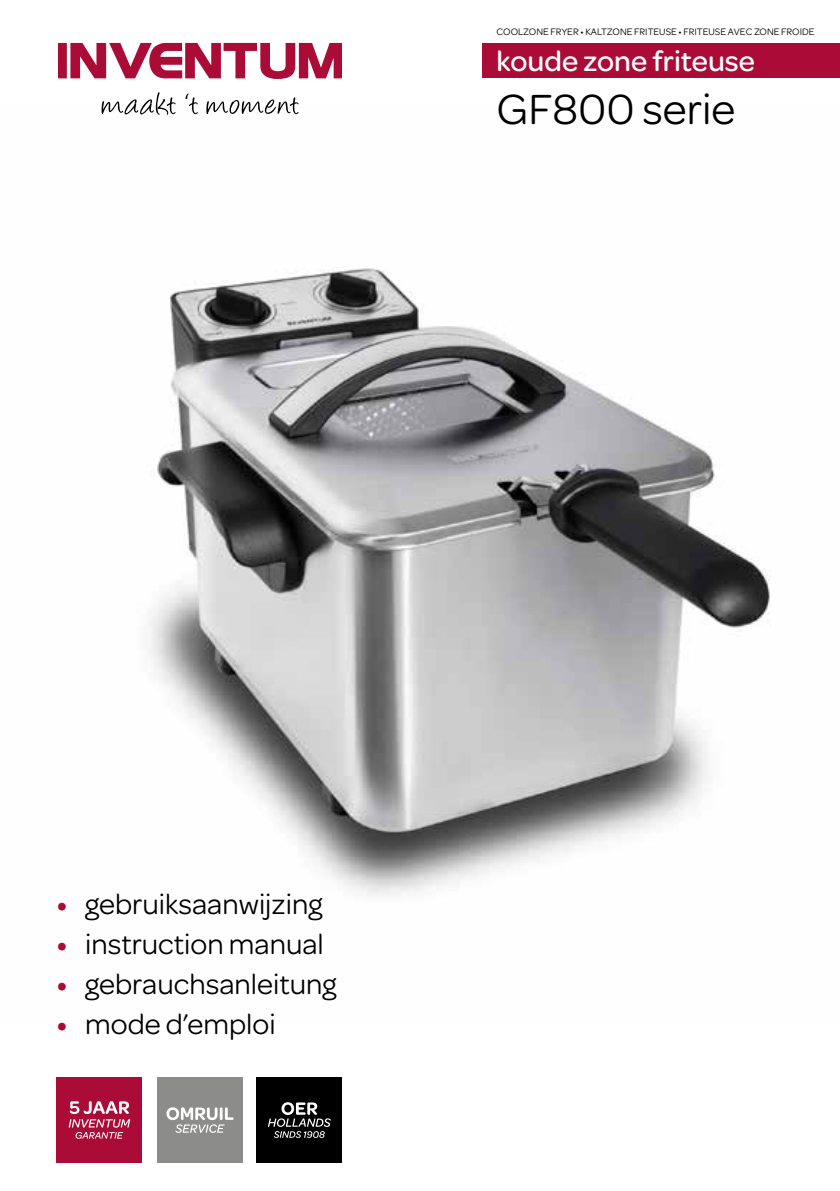
<style>
.page{position:relative;width:840px;height:1191px;background:#fff}
.page>*{position:absolute;margin:0;border:0;box-sizing:border-box;transform-origin:0 0}
.t1{font:45px "Omnes";color:#000}
.t2{font:30px "Omnes";color:#000}
.t3{font:500 30px "Omnes";color:#fff}
.t4{font:10px "Omnes";color:#000}
.s1{font-weight:600;color:#ab0c37}
</style>
<div class="page">
<img style="left:148px;top:112px;width:623px;height:783px">
<div style="left:482px;top:44px;width:357px;height:34px;background:#ab0c37"></div>
<div style="left:157px;top:1077px;width:85px;height:85px;background:#8c8d8a"></div>
<svg style="left:166px;top:1107px;width:67px;height:25px"></svg>
<div style="left:257px;top:1077px;width:85px;height:85px;background:#000"></div>
<svg style="left:268px;top:1102px;width:62px;height:36px"></svg>
<svg style="left:101px;top:92px;width:74px;height:23px"></svg>
<svg style="left:185px;top:93px;width:13px;height:21px"></svg>
<svg style="left:206px;top:97px;width:92px;height:17px"></svg>
<div style="left:58px;top:44px;width:8px;height:33px;background:#ab0c37"></div>
<div style="left:58px;top:43px;width:9px;height:35px;border:2px solid #ab0c37"></div>
<svg style="left:70px;top:43px;width:272px;height:36px"></svg>
<div style="left:57px;top:1077px;width:85px;height:85px;background:#ab0c37"></div>
<svg style="left:69px;top:1101px;width:61px;height:37px"></svg>
<p class="t4" style="left:496px;top:25px;width:319px">COOLZONE FRYER • KALTZONE FRITEUSE • FRITEUSE AVEC ZONE FROIDE</p>
<p class="t3" style="left:496px;top:40px;width:260px">koude zone friteuse</p>
<h1 class="t1" style="left:496px;top:78px;width:240px">GF800 serie</h1>
<p class="t2" style="left:57px;top:884px;width:267px"><span class="s1">•</span> gebruiksaanwijzing</p>
<p class="t2" style="left:57px;top:924px;width:268px"><span class="s1">•</span> instruction manual</p>
<p class="t2" style="left:57px;top:964px;width:281px"><span class="s1">•</span> gebrauchsanleitung</p>
<p class="t2" style="left:57px;top:1004px;width:220px"><span class="s1">•</span> mode d’emploi</p>
</div>
